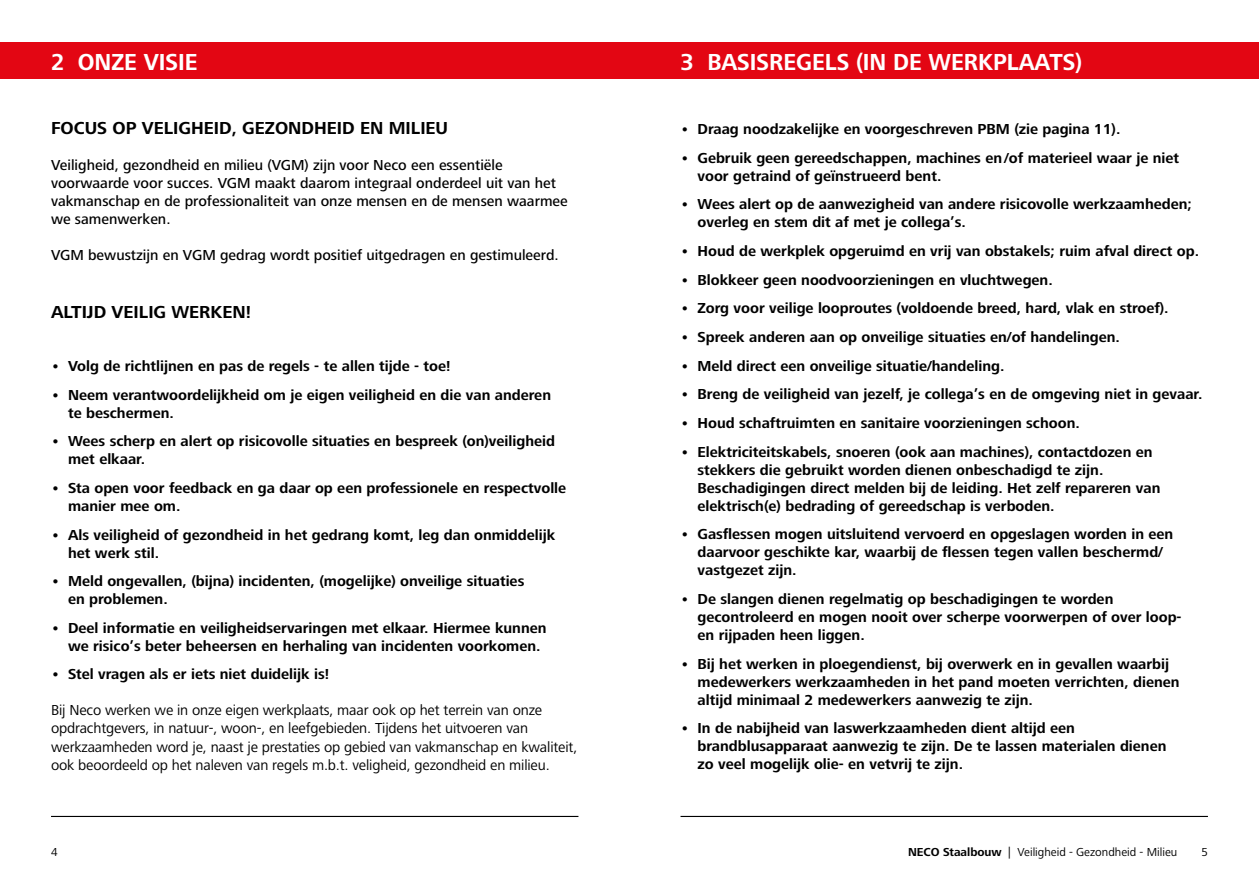
<style>
.page{position:relative;width:1259px;height:893px;background:#fff}
.page>*{position:absolute;margin:0;border:0;box-sizing:border-box;transform-origin:0 0}
.t1{font:700 24px "Frutiger Next LT";color:#fff;scale:.95 1}
.t2{font:700 18px "Frutiger Next LT";color:#000}
.t3{font:700 15px/18px "Frutiger Next LT";color:#000}
.t4{font:15px/18px "Frutiger Next LT";letter-spacing:-.01em;color:#000}
.t5{font:500 15px/18px "Frutiger Next LT";color:#000}
.t6{font:12px "Frutiger Next LT";color:#000}
.s1{font-weight:700}
</style>
<div class="page">
<div style="left:0;top:43px;width:629px;height:36px;background:#e30613"></div>
<div style="left:617px;top:43px;width:642px;height:36px;background:#e30613"></div>
<hr style="left:51px;top:816px;width:527px;height:1px;background:#000">
<hr style="left:680px;top:816px;width:528px;height:1px;background:#000">
<h1 class="t1" style="left:51px;top:48px;width:156px">2 ONZE VISIE</h1>
<p class="t2" style="left:51px;top:118px;width:399px">FOCUS OP VELIGHEID, GEZONDHEID EN MILIEU</p>
<p class="t5" style="left:51px;top:156px;width:518px">Veiligheid, gezondheid en milieu (VGM) zijn voor Neco een essentiële voorwaarde voor succes. VGM maakt daarom integraal onderdeel uit van het vakmanschap en de professionaliteit van onze mensen en de mensen waarmee we samenwerken.</p>
<p class="t5" style="left:51px;top:246px;width:509px">VGM bewustzijn en VGM gedrag wordt positief uitgedragen en gestimuleerd.</p>
<p class="t2" style="left:51px;top:302px;width:202px">ALTIJD VEILIG WERKEN!</p>
<p class="t3" style="left:51px;top:357px;width:401px">• Volg de richtlijnen en pas de regels - te allen tijde - toe!</p>
<p class="t3" style="left:68px;top:386px;width:484px;text-indent:-17px">• Neem verantwoordelijkheid om je eigen veiligheid en die van anderen te beschermen.</p>
<p class="t3" style="left:68px;top:432px;width:488px;text-indent:-17px">• Wees scherp en alert op risicovolle situaties en bespreek (on)veiligheid met elkaar.</p>
<p class="t3" style="left:68px;top:479px;width:500px;text-indent:-17px">• Sta open voor feedback en ga daar op een professionele en respectvolle manier mee om.</p>
<p class="t3" style="left:68px;top:526px;width:489px;text-indent:-17px">• Als veiligheid of gezondheid in het gedrang komt, leg dan onmiddelijk het werk stil.</p>
<p class="t3" style="left:68px;top:572px;width:458px;text-indent:-17px">• Meld ongevallen, (bijna) incidenten, (mogelijke) onveilige situaties en problemen.</p>
<p class="t3" style="left:68px;top:619px;width:480px;text-indent:-17px">• Deel informatie en veiligheidservaringen met elkaar. Hiermee kunnen we risico’s beter beheersen en herhaling van incidenten voorkomen.</p>
<p class="t3" style="left:51px;top:665px;width:279px">• Stel vragen als er iets niet duidelijk is!</p>
<p class="t4" style="left:51px;top:701px;width:528px">Bij Neco werken we in onze eigen werkplaats, maar ook op het terrein van onze opdrachtgevers, in natuur-, woon-, en leefgebieden. Tijdens het uitvoeren van werkzaamheden word je, naast je prestaties op gebied van vakmanschap en kwaliteit, ook beoordeeld op het naleven van regels m.b.t. veligheid, gezondheid en milieu.</p>
<h1 class="t1" style="left:680px;top:48px;width:424px">3 BASISREGELS (IN DE WERKPLAATS)</h1>
<p class="t3" style="left:680px;top:120px;width:441px">• Draag noodzakelijke en voorgeschreven PBM (zie pagina 11).</p>
<p class="t3" style="left:697px;top:149px;width:483px;text-indent:-17px">• Gebruik geen gereedschappen, machines en/of materieel waar je niet voor getraind of geïnstrueerd bent.</p>
<p class="t3" style="left:697px;top:195px;width:496px;text-indent:-17px">• Wees alert op de aanwezigheid van andere risicovolle werkzaamheden; overleg en stem dit af met je collega’s.</p>
<p class="t3" style="left:680px;top:242px;width:520px">• Houd de werkplek opgeruimd en vrij van obstakels; ruim afval direct op.</p>
<p class="t3" style="left:680px;top:271px;width:374px">• Blokkeer geen noodvoorzieningen en vluchtwegen.</p>
<p class="t3" style="left:680px;top:299px;width:490px">• Zorg voor veilige looproutes (voldoende breed, hard, vlak en stroef).</p>
<p class="t3" style="left:680px;top:328px;width:441px">• Spreek anderen aan op onveilige situaties en/of handelingen.</p>
<p class="t3" style="left:680px;top:357px;width:325px">• Meld direct een onveilige situatie/handeling.</p>
<p class="t3" style="left:680px;top:385px;width:523px">• Breng de veiligheid van jezelf, je collega’s en de omgeving niet in gevaar.</p>
<p class="t3" style="left:680px;top:414px;width:401px">• Houd schaftruimten en sanitaire voorzieningen schoon.</p>
<p class="t3" style="left:697px;top:443px;width:464px;text-indent:-17px">• Elektriciteitskabels, snoeren (ook aan machines), contactdozen en stekkers die gebruikt worden dienen onbeschadigd te zijn.<br>Beschadigingen direct melden bij de leiding. Het zelf repareren van elektrisch(e) bedrading of gereedschap is verboden.</p>
<p class="t3" style="left:697px;top:525px;width:477px;text-indent:-17px">• Gasflessen mogen uitsluitend vervoerd en opgeslagen worden in een daarvoor geschikte kar, waarbij de flessen tegen vallen beschermd/ vastgezet zijn.</p>
<p class="t3" style="left:697px;top:590px;width:485px;text-indent:-17px">• De slangen dienen regelmatig op beschadigingen te worden gecontroleerd en mogen nooit over scherpe voorwerpen of over loop&shy;en rijpaden heen liggen.</p>
<p class="t3" style="left:697px;top:654px;width:483px;text-indent:-17px">• Bij het werken in ploegendienst, bij overwerk en in gevallen waarbij medewerkers werkzaamheden in het pand moeten verrichten, dienen altijd minimaal 2 medewerkers aanwezig te zijn.</p>
<p class="t3" style="left:697px;top:719px;width:470px;text-indent:-17px">• In de nabijheid van laswerkzaamheden dient altijd een brandblusapparaat aanwezig te zijn. De te lassen materialen dienen zo veel mogelijk olie- en vetvrij te zijn.</p>
<p class="t6" style="left:51px;top:845px;width:8px">4</p>
<p class="t6" style="left:908px;top:845px;width:271px"><span class="s1">NECO Staalbouw</span> | Veiligheid - Gezondheid - Milieu</p>
<p class="t6" style="left:1201px;top:845px;width:8px">5</p>
</div>
